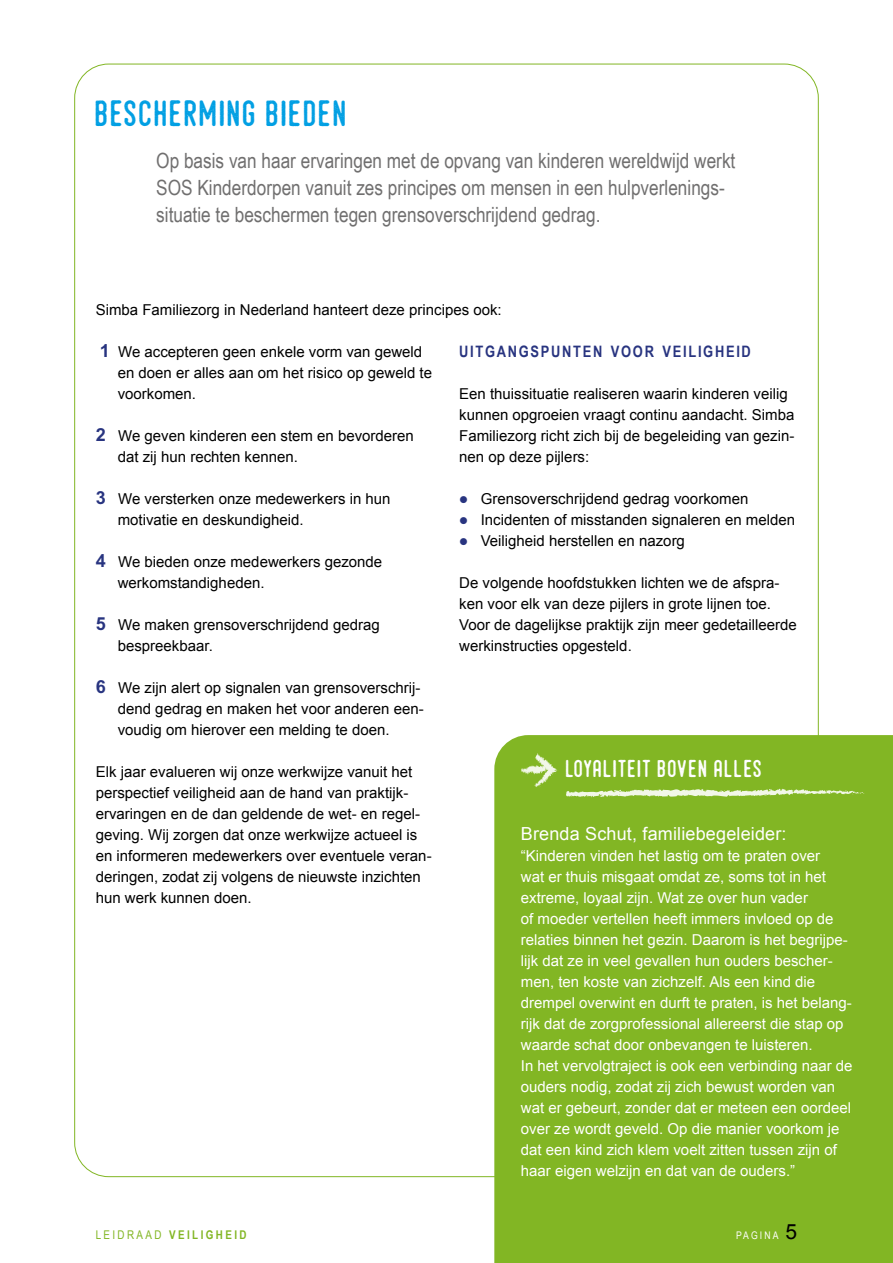
<style>
.page{position:relative;width:893px;height:1263px;background:#fff}
.page>*{position:absolute;margin:0;border:0;box-sizing:border-box;transform-origin:0 0}
.t1{font:36px "Hamurz Free Version";letter-spacing:.025em;color:#009fe3}
.t2{font:24px "Hamurz Free Version";letter-spacing:.025em;color:#fff}
.t3{font:21px/27px "Arial Narrow";color:#706f6f}
.t4{font:18px "Arial";letter-spacing:.01em;color:#fff}
.t5{font:700 15.75px "Arial Narrow";letter-spacing:.105em;color:#283480}
.t6{font:15px/21px "Arial";color:#000}
.t7{font:15px/21px "Arial";color:#fff}
.t8{font:700 12px "Arial Narrow";letter-spacing:.2em;color:#82b624}
.t9{font:10.5px "Arial Narrow";letter-spacing:.2em;color:#fff}
.s1{font-weight:700;font-size:18px;color:#283480}
.s2{color:#283480}
.s3{font-weight:400}
.s4{font-family:"Arial";font-size:21px;color:#000}
</style>
<div class="page">
<div style="left:494px;top:735px;width:399px;height:528px;background:#82b624"></div>
<svg style="left:565px;top:788px;width:299px;height:9px"></svg>
<svg style="left:521px;top:753px;width:38px;height:35px"></svg>
<h1 class="t1" style="left:96px;top:93px;width:254px">BESCHERMING BIEDEN</h1>
<h3 class="t3" style="left:156px;top:146px;width:581px">Op basis van haar ervaringen met de opvang van kinderen wereldwijd werkt<br>SOS Kinderdorpen vanuit zes principes om mensen in een hulpverlenings&shy;situatie te beschermen tegen grensoverschrijdend gedrag.</h3>
<p class="t6" style="left:96px;top:299px;width:407px">Simba Familiezorg in Nederland hanteert deze principes ook:</p>
<p class="t6" style="left:118px;top:341px;width:316px;text-indent:-18px"><span class="s1">1</span> We accepteren geen enkele vorm van geweld en doen er alles aan om het risico op geweld te voorkomen.</p>
<p class="t6" style="left:118px;top:425px;width:298px;text-indent:-22px"><span class="s1">2</span> We geven kinderen een stem en bevorderen dat zij hun rechten kennen.</p>
<p class="t6" style="left:118px;top:488px;width:274px;text-indent:-22px"><span class="s1">3</span> We versterken onze medewerkers in hun motivatie en deskundigheid.</p>
<p class="t6" style="left:118px;top:551px;width:266px;text-indent:-22px"><span class="s1">4</span> We bieden onze medewerkers gezonde werkomstandigheden.</p>
<p class="t6" style="left:118px;top:614px;width:263px;text-indent:-22px"><span class="s1">5</span> We maken grensoverschrijdend gedrag bespreekbaar.</p>
<p class="t6" style="left:118px;top:677px;width:308px;text-indent:-22px"><span class="s1">6</span> We zijn alert op signalen van grensoverschrij&shy;dend gedrag en maken het voor anderen een&shy;voudig om hierover een melding te doen.</p>
<p class="t6" style="left:96px;top:761px;width:338px">Elk jaar evalueren wij onze werkwijze vanuit het perspectief veiligheid aan de hand van praktijk&shy;ervaringen en de dan geldende de wet- en regel&shy;geving. Wij zorgen dat onze werkwijze actueel is en informeren medewerkers over eventuele veran&shy;deringen, zodat zij volgens de nieuwste inzichten hun werk kunnen doen.</p>
<p class="t5" style="left:459px;top:340px;width:293px">UITGANGSPUNTEN VOOR VEILIGHEID</p>
<p class="t6" style="left:459px;top:383px;width:337px">Een thuissituatie realiseren waarin kinderen veilig kunnen opgroeien vraagt continu aandacht. Simba Familiezorg richt zich bij de begeleiding van gezin&shy;nen op deze pijlers:</p>
<p class="t6" style="left:459px;top:488px;width:291px"><span class="s2">●</span> Grensoverschrijdend gedrag voorkomen</p>
<p class="t6" style="left:459px;top:509px;width:337px"><span class="s2">●</span> Incidenten of misstanden signaleren en melden</p>
<p class="t6" style="left:459px;top:530px;width:227px"><span class="s2">●</span> Veiligheid herstellen en nazorg</p>
<p class="t6" style="left:459px;top:572px;width:339px">De volgende hoofdstukken lichten we de afspra&shy;ken voor elk van deze pijlers in grote lijnen toe.<br>Voor de dagelijkse praktijk zijn meer gedetailleerde werkinstructies opgesteld.</p>
<h2 class="t2" style="left:566px;top:755px;width:198px">LOYALITEIT BOVEN ALLES</h2>
<p class="t4" style="left:521px;top:822px;width:267px">Brenda Schut, familiebegeleider:</p>
<p class="t7" style="left:521px;top:845px;width:333px">“Kinderen vinden het lastig om te praten over<br>wat er thuis misgaat omdat ze, soms tot in het extreme, loyaal zijn. Wat ze over hun vader<br>of moeder vertellen heeft immers invloed op de relaties binnen het gezin. Daarom is het begrijpe&shy;lijk dat ze in veel gevallen hun ouders bescher&shy;men, ten koste van zichzelf. Als een kind die drempel overwint en durft te praten, is het belang&shy;rijk dat de zorgprofessional allereerst die stap op waarde schat door onbevangen te luisteren.<br>In het vervolgtraject is ook een verbinding naar de ouders nodig, zodat zij zich bewust worden van wat er gebeurt, zonder dat er meteen een oordeel over ze wordt geveld. Op die manier voorkom je dat een kind zich klem voelt zitten tussen zijn of haar eigen welzijn en dat van de ouders.”</p>
<p class="t8" style="left:96px;top:1226px;width:152px"><span class="s3">LEIDRAAD</span> VEILIGHEID</p>
<p class="t9" style="left:736px;top:1228px;width:63px">PAGINA <span class="s4">5</span></p>
</div>
